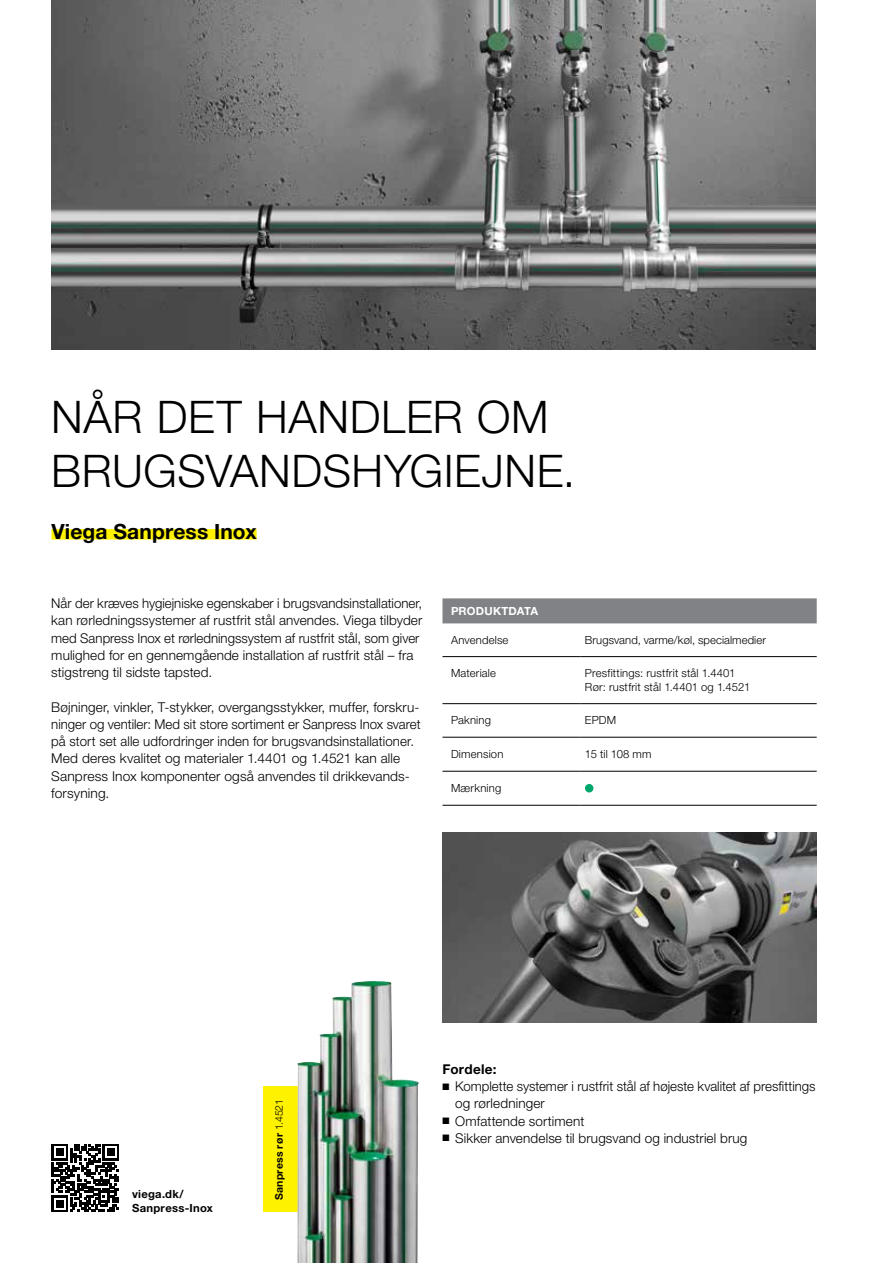
<style>
.page{position:relative;width:893px;height:1263px;background:#fff}
.page>*{position:absolute;margin:0;border:0;box-sizing:border-box;transform-origin:0 0}
.t1{font:45px/54px "M Ying Hei PR Cfor Viega W3";letter-spacing:.015em;color:#000}
.t2{font:21px "M Ying Hei PR Cfor Viega W7";letter-spacing:.005em;color:#000}
.t3{font:13.5px/17.2px "M Ying Hei PR Cfor Viega W3";letter-spacing:.005em;color:#000}
.t4{font:13.5px "M Ying Hei PR Cfor Viega W7";letter-spacing:.02em;color:#000}
.t5{font:11.25px/13.5px "M Ying Hei PR Cfor Viega W3";letter-spacing:.015em;color:#000}
.t6{font:11.25px/13.5px "M Ying Hei PR Cfor Viega W7";letter-spacing:.025em;color:#000}
.t7{font:11.25px "M Ying Hei PR Cfor Viega W7";letter-spacing:.015em;color:#fff}
.t8{font:10.5px "M Ying Hei PR Cfor Viega W7";letter-spacing:.03em;color:#000}
.s1{font-family:"M Ying Hei PR Cfor Viega W3"}
</style>
<div class="page">
<div style="left:264px;top:1086px;width:34px;height:126px;background:#fff200"></div>
<img style="left:51px;top:0;width:765px;height:349px">
<div style="left:442px;top:598px;width:375px;height:25px;background:#808285"></div>
<hr style="left:442px;top:656px;width:139px;height:1px;background:#000">
<hr style="left:581px;top:656px;width:236px;height:1px;background:#000">
<hr style="left:442px;top:703px;width:139px;height:1px;background:#000">
<hr style="left:581px;top:703px;width:236px;height:1px;background:#000">
<hr style="left:442px;top:737px;width:139px;height:1px;background:#000">
<hr style="left:581px;top:737px;width:236px;height:1px;background:#000">
<hr style="left:442px;top:771px;width:139px;height:1px;background:#000">
<hr style="left:581px;top:771px;width:236px;height:1px;background:#000">
<hr style="left:442px;top:805px;width:139px;height:1px;background:#000">
<hr style="left:581px;top:805px;width:236px;height:1px;background:#000">
<div style="left:585px;top:784px;width:8px;height:8px;background:#00a76d;border-radius:50%"></div>
<img style="left:442px;top:832px;width:374px;height:190px">
<div style="left:51px;top:529px;width:206px;height:11px;background:#fff200"></div>
<img style="left:297px;top:981px;width:122px;height:282px">
<svg style="left:51px;top:1144px;width:68px;height:68px"></svg>
<svg style="left:51px;top:1144px;width:17px;height:16px"></svg>
<svg style="left:54px;top:1146px;width:11px;height:12px"></svg>
<div style="left:103px;top:1144px;width:16px;height:16px;background:#000"></div>
<svg style="left:105px;top:1146px;width:12px;height:12px"></svg>
<div style="left:56px;top:1149px;width:7px;height:7px;background:#000"></div>
<div style="left:107px;top:1149px;width:7px;height:7px;background:#000"></div>
<svg style="left:51px;top:1195px;width:17px;height:17px"></svg>
<svg style="left:54px;top:1198px;width:11px;height:11px"></svg>
<div style="left:56px;top:1200px;width:7px;height:7px;background:#000"></div>
<h1 class="t1" style="left:51px;top:389px;width:526px">NÅR DET HANDLER OM<br>BRUGSVANDSHYGIEJNE.</h1>
<h2 class="t2" style="left:51px;top:519px;width:207px">Viega Sanpress Inox</h2>
<p class="t3" style="left:51px;top:595px;width:373px">Når der kræves hygiejniske egenskaber i brugsvandsinstallationer, kan rørledningssystemer af rustfrit stål anvendes. Viega tilbyder med Sanpress Inox et rørledningssystem af rustfrit stål, som giver mulighed for en gennemgående installation af rustfrit stål – fra stigstreng til sidste tapsted.</p>
<p class="t3" style="left:51px;top:698px;width:371px">Bøjninger, vinkler, T-stykker, overgangsstykker, muffer, forskru&shy;ninger og ventiler: Med sit store sortiment er Sanpress Inox svaret på stort set alle udfordringer inden for brugsvandsinstallationer.<br>Med deres kvalitet og materialer 1.4401 og 1.4521 kan alle Sanpress Inox komponenter også anvendes til drikkevands&shy;forsyning.</p>
<p class="t7" style="left:451px;top:604px;width:89px">PRODUKTDATA</p>
<p class="t5" style="left:451px;top:633px;width:59px">Anvendelse</p>
<p class="t5" style="left:585px;top:633px;width:182px">Brugsvand, varme/køl, specialmedier</p>
<p class="t5" style="left:451px;top:667px;width:47px">Materiale</p>
<p class="t5" style="left:585px;top:667px;width:167px">Presfittings: rustfrit stål 1.4401<br>Rør: rustfrit stål 1.4401 og 1.4521</p>
<p class="t5" style="left:451px;top:714px;width:42px">Pakning</p>
<p class="t5" style="left:585px;top:714px;width:33px">EPDM</p>
<p class="t5" style="left:451px;top:747px;width:54px">Dimension</p>
<p class="t5" style="left:585px;top:747px;width:68px">15 til 108 mm</p>
<p class="t5" style="left:451px;top:781px;width:52px">Mærkning</p>
<p class="t6" style="left:132px;top:1187px;width:82px">viega.dk/<br>Sanpress-Inox</p>
<p class="t8" style="left:273px;top:1200px;width:103px;rotate:-90deg">Sanpress rør <span class="s1">1.4521</span></p>
<p class="t4" style="left:442px;top:1061px;width:55px">Fordele:</p>
<p class="t3" style="left:455px;top:1078px;width:362px">Komplette systemer i rustfrit stål af højeste kvalitet af presfittings og rørledninger<br>Omfattende sortiment<br>Sikker anvendelse til brugsvand og industriel brug</p>
</div>
